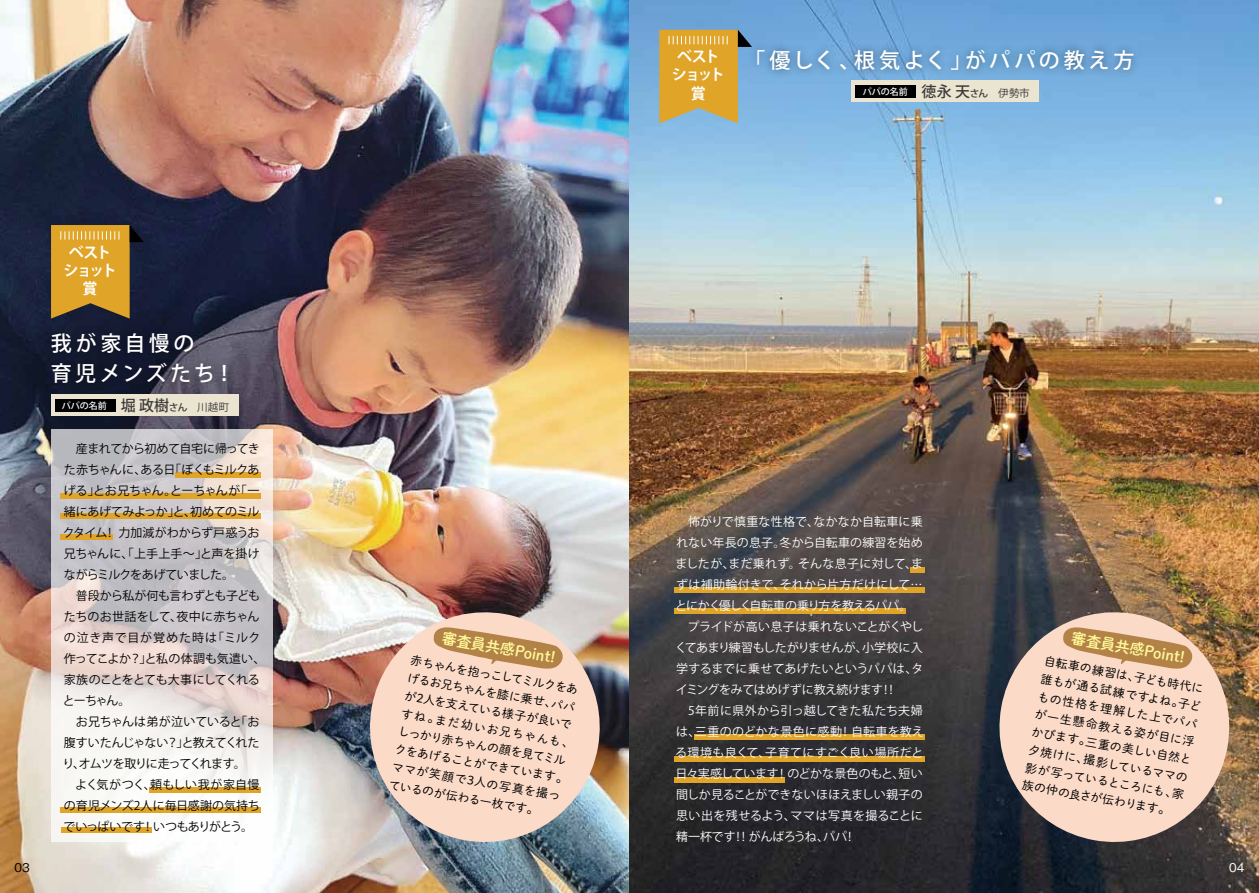
<style>
.page{position:relative;width:1259px;height:893px;background:#fff}
.page>*{position:absolute;margin:0;border:0;box-sizing:border-box;transform-origin:0 0}
.t1{font:500 21px/30px "Koz Go Pro";letter-spacing:.16em;color:#fff}
.t2{font:15px "P Shuei M Go Std B";color:#fff899}
.t3{font:700 15px/18px "Koz Go Pro";letter-spacing:-.15em;color:#fff;text-align:center}
.t4{font:12px/21px "Koz Go Pro";letter-spacing:-.025em;color:#000;text-align:justify}
.t5{font:12px/18px "P Shuei M Go Std L";color:#000}
.t6{font:12px "Koz Go Pro";color:#fff}
.t7{font:12px "Koz Go Pro";letter-spacing:.02em;color:#fff}
.t8{font:12px "Koz Go Pro";letter-spacing:.025em;color:#fff}
.t9{font:12px "Koz Go Pro";letter-spacing:-.035em;color:#fff}
.t10{font:12px "Koz Go Pro";letter-spacing:-.025em;color:#fff}
.t11{font:12px "Koz Go Pro";letter-spacing:-.05em;color:#fff}
.t12{font:12px "Koz Go Pro";letter-spacing:.035em;color:#fff}
.t13{font:12px "Koz Go Pro";letter-spacing:.03em;color:#fff}
.t14{font:12px "Koz Go Pro";letter-spacing:-.03em;color:#fff}
.t15{font:500 12px "Gothic BBB Pr 6 N";color:#000}
.t16{font:500 12px "Gothic BBB Pr 6 N";color:#fff}
.t17{font:500 9px "Koz Go Pro";color:#fff}
.s1{font-size:15px;color:#3e3a39}
.s2{font-size:9.75px;color:#3e3a39}
.s3{font-weight:400;font-size:10.5px;color:#3e3a39}
</style>
<div class="page">
<img style="left:0;top:0;width:1259px;height:893px">
<div style="left:51px;top:395px;width:187px;height:21px;background:#eae4d1"></div>
<svg style="left:51px;top:429px;width:221px;height:413px"></svg>
<img style="left:361px;top:603px;width:248px;height:248px">
<div style="left:175px;top:473px;width:86px;height:5px;background:#dfa428"></div>
<div style="left:61px;top:493px;width:200px;height:6px;background:#dfa428"></div>
<div style="left:61px;top:514px;width:200px;height:5px;background:#dfa428"></div>
<div style="left:61px;top:534px;width:52px;height:6px;background:#dfa428"></div>
<div style="left:149px;top:787px;width:112px;height:6px;background:#dfa428"></div>
<div style="left:61px;top:808px;width:200px;height:5px;background:#dfa428"></div>
<div style="left:61px;top:828px;width:91px;height:5px;background:#dfa428"></div>
<svg style="left:990px;top:603px;width:248px;height:248px;background:#bca496"></svg>
<div style="left:851px;top:81px;width:187px;height:21px;background:#eae4d1"></div>
<div style="left:910px;top:567px;width:14px;height:6px;background:#dfa428"></div>
<div style="left:674px;top:587px;width:250px;height:6px;background:#dfa428"></div>
<div style="left:694px;top:734px;width:230px;height:6px;background:#dfa428"></div>
<div style="left:674px;top:757px;width:250px;height:5px;background:#dfa428"></div>
<div style="left:674px;top:777px;width:111px;height:6px;background:#dfa428"></div>
<div style="left:674px;top:609px;width:231px;height:5px;background:#dfa428"></div>
<img style="left:38px;top:319px;width:214px;height:82px">
<div style="left:55px;top:399px;width:60px;height:13px;background:#000"></div>
<svg style="left:51px;top:225px;width:93px;height:94px;background:#b1862e"></svg>
<svg style="left:433px;top:627px;width:132px;height:42px;background:#d1a981"></svg>
<svg style="left:1063px;top:627px;width:132px;height:42px;background:#cea57b"></svg>
<svg style="left:659px;top:30px;width:93px;height:93px;background:#cea649"></svg>
<img style="left:741px;top:37px;width:410px;height:52px">
<div style="left:856px;top:85px;width:60px;height:13px;background:#000"></div>
<p class="t3" style="left:64px;top:244px;width:55px">ベストショット賞</p>
<h1 class="t1" style="left:51px;top:329px;width:185px">我が家自慢の<br>育児メンズたち！</h1>
<p class="t17" style="left:62px;top:400px;width:169px">パパの名前 <span class="s1">堀 政樹</span><span class="s2">さん　</span><span class="s3">川越町</span></p>
<p class="t4" style="left:63px;top:438px;width:198px;text-indent:13px">産まれてから初めて自宅に帰ってきた赤ちゃんに、ある日「ぼくもミルクあげる」とお兄ちゃん。とーちゃんが「一緒にあげてみよっか」と、初めてのミルクタイム！ 力加減がわからず戸惑うお兄ちゃんに、「上手上手～」と声を掛けながらミルクをあげていました。</p>
<p class="t4" style="left:63px;top:585px;width:204px;text-align:left;text-indent:13px">普段から私が何も言わずとも子どもたちのお世話をして、夜中に赤ちゃんの泣き声で目が覚めた時は「ミルク作ってこよか？」と私の体調も気遣い、家族のことをとても大事にしてくれるとーちゃん。</p>
<p class="t4" style="left:62px;top:711px;width:199px;text-indent:13px">お兄ちゃんは弟が泣いていると「お腹すいたんじゃない？」と教えてくれたり、オムツを取りに走ってくれます。</p>
<p class="t4" style="left:63px;top:774px;width:198px;text-indent:12px">よく気がつく、頼もしい我が家自慢の育児メンズ2人に毎日感謝の気持ちでいっぱいです！ いつもありがとう。</p>
<p class="t3" style="left:672px;top:49px;width:55px">ベストショット賞</p>
<h1 class="t1" style="left:744px;top:46px;width:392px">「優しく、根気よく」がパパの教え方</h1>
<p class="t17" style="left:862px;top:86px;width:169px">パパの名前 <span class="s1">徳永 天</span><span class="s2">さん　</span><span class="s3">伊勢市</span></p>
<p class="t2" style="left:444px;top:627px;width:116px;rotate:10deg">審査員共感Point!</p>
<p class="t5" style="left:412px;top:651px;width:177px;rotate:10deg">赤ちゃんを抱っこしてミルクをあげるお兄ちゃんを膝に乗せ、パパが2人を支えている様子が良いですね。まだ幼いお兄ちゃんも、しっかり赤ちゃんの顔を見てミルクをあげることができています。ママが笑顔で3人の写真を撮っているのが伝わる一枚です。</p>
<p class="t7" style="left:688px;top:514px;width:236px">怖がりで慎重な性格で、なかなか自転車に乗</p>
<p class="t6" style="left:676px;top:535px;width:248px">れない年長の息子。冬から自転車の練習を始め</p>
<p class="t7" style="left:675px;top:556px;width:249px">ましたが、まだ乗れず。そんな息子に対して、ま</p>
<p class="t7" style="left:676px;top:577px;width:248px">ずは補助輪付きで、それから片方だけにして…</p>
<p class="t11" style="left:675px;top:598px;width:238px">とにかく優しく自転車の乗り方を教えるパパ。</p>
<p class="t6" style="left:687px;top:619px;width:237px">プライドが高い息子は乗れないことがくやし</p>
<p class="t9" style="left:675px;top:640px;width:249px">くてあまり練習もしたがりませんが、小学校に入</p>
<p class="t8" style="left:676px;top:661px;width:249px">学するまでに乗せてあげたいというパパは、タ</p>
<p class="t14" style="left:676px;top:682px;width:223px">イミングをみてはめげずに教え続けます！！</p>
<p class="t6" style="left:688px;top:703px;width:236px">5年前に県外から引っ越してきた私たち夫婦</p>
<p class="t12" style="left:676px;top:724px;width:249px">は、三重ののどかな景色に感動！ 自転車を教え</p>
<p class="t8" style="left:675px;top:745px;width:250px">る環境も良くて、子育てにすごく良い場所だと</p>
<p class="t10" style="left:675px;top:766px;width:249px">日々実感しています！ のどかな景色のもと、短い</p>
<p class="t6" style="left:676px;top:787px;width:248px">間しか見ることができないほほえましい親子の</p>
<p class="t13" style="left:676px;top:808px;width:248px">思い出を残せるよう、ママは写真を撮ることに</p>
<p class="t6" style="left:676px;top:829px;width:181px">精一杯です！！ がんばろうね、パパ！</p>
<p class="t2" style="left:1073px;top:627px;width:116px;rotate:10deg">審査員共感Point!</p>
<p class="t5" style="left:1045px;top:651px;width:164px;rotate:10deg">自転車の練習は、子ども時代に誰もが通る試練ですよね。子どもの性格を理解した上でパパが一生懸命教える姿が目に浮かびます。三重の美しい自然と夕焼けに、撮影しているママの影が写っているところにも、家族の仲の良さが伝わります。</p>
<p class="t15" style="left:15px;top:858px;width:17px">03</p>
<p class="t16" style="left:1229px;top:858px;width:17px">04</p>
</div>
